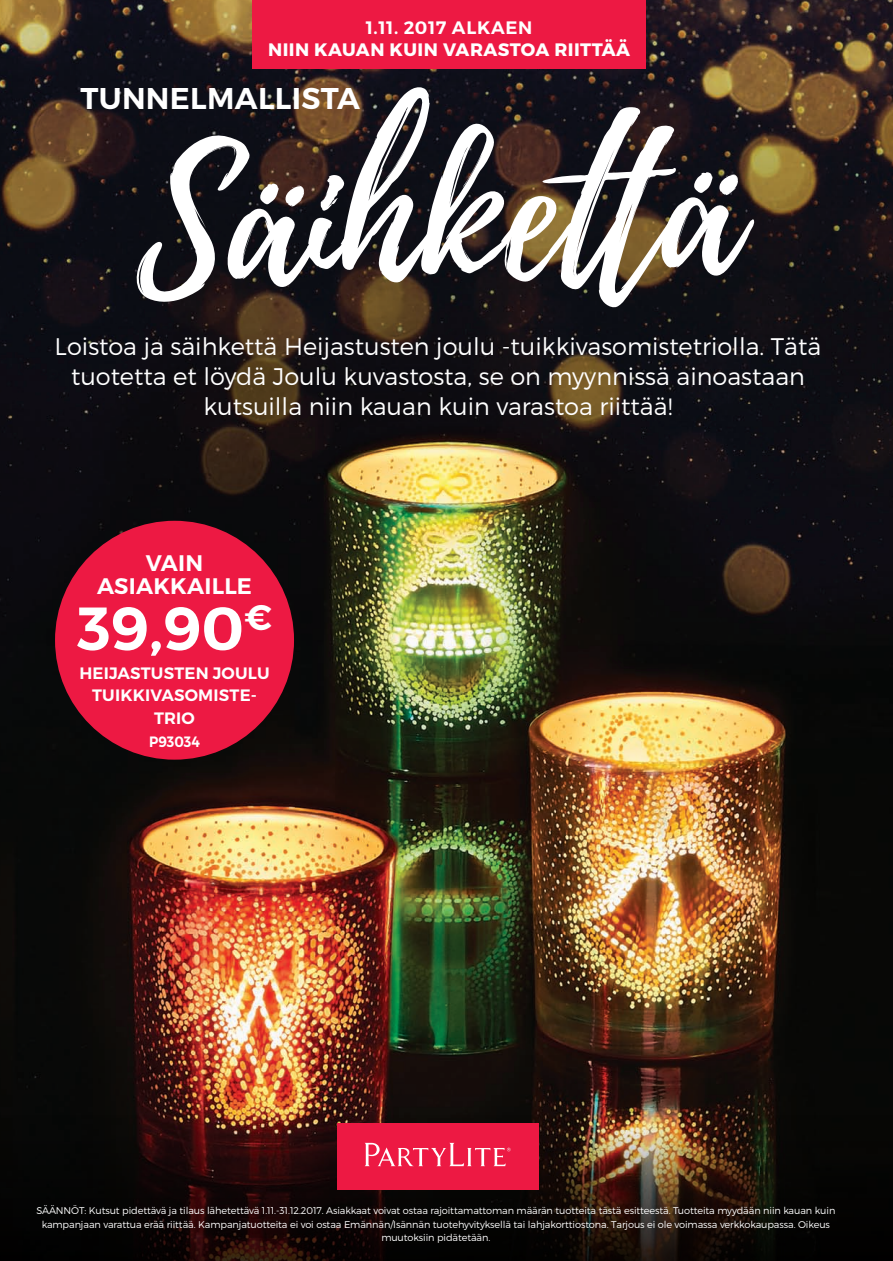
<style>
.page{position:relative;width:893px;height:1261px;background:#fff}
.page>*{position:absolute;margin:0;border:0;box-sizing:border-box;transform-origin:0 0}
.t1{font:183px "Playlist Script";color:#fff}
.t2{font:600 60.9px "Montserrat";color:#fff}
.Box_L__heading_S{font:600 30px "Montserrat";letter-spacing:.01em;color:#fff}
.t3{font:300 24px/30px "Montserrat";color:#fff;text-align:center}
.t4{font:600 22.5px/22.5px "Montserrat";letter-spacing:.01em;color:#fff;text-align:center}
.t5{font:700 18px/21.6px "Montserrat";letter-spacing:.025em;color:#fff;text-align:center}
.t6{font:600 16.5px/22.5px "Montserrat";letter-spacing:.01em;color:#fff;text-align:center}
.t7{font:600 15px "Montserrat";color:#fff;scale:.91 1}
.t8{font:300 9.75px/13.5px "Montserrat";letter-spacing:-.01em;color:#fff;text-align:center}
.s1{font-weight:600}
</style>
<div class="page">
<img style="left:0;top:0;width:892px;height:1115px">
<svg style="left:0;top:1115px;width:892px;height:146px;background:#1e110b"></svg>
<div style="left:337px;top:1122px;width:201px;height:67px;background:#ed1943"></div>
<svg style="left:365px;top:1142px;width:145px;height:24px"></svg>
<div style="left:55px;top:521px;width:239px;height:238px;background:#ed1943;border-radius:50%"></div>
<div style="left:252px;top:0;width:393px;height:69px;background:#ed1943"></div>
<svg style="left:0;top:0;width:5px;height:5px"></svg>
<p class="t5" style="left:268px;top:17px;width:363px"><span class="s1">1.11. 2017 ALKAEN<br></span>NIIN KAUAN KUIN VARASTOA RIITTÄÄ</p>
<p class="t1" style="left:130px;top:97px;width:606px;rotate:-2deg">Säihkett ä</p>
<p class="Box_L__heading_S" style="left:80px;top:80px;width:281px">TUNNELMALLISTA</p>
<p class="t3" style="left:55px;top:331px;width:768px">Loistoa ja säihkettä Heijastusten joulu -tuikkivasomistetriolla. Tätä tuotetta et löydä Joulu kuvastosta, se on myynnissä ainoastaan kutsuilla niin kauan kuin varastoa riittää!</p>
<p class="t4" style="left:97px;top:552px;width:156px">VAIN<br>ASIAKKAILLE</p>
<p class="t2" style="left:77px;top:591px;width:196px">39,90<sup>€</sup></p>
<p class="t6" style="left:79px;top:662px;width:192px">HEIJASTUSTEN JOULU<br>TUIKKIVASOMISTE-<br>TRIO</p>
<p class="t7" style="left:149px;top:732px;width:57px">P93034</p>
<p class="t8" style="left:36px;top:1204px;width:800px">SÄÄNNÖT: Kutsut pidettävä ja tilaus lähetettävä 1.11.-31.12.2017. Asiakkaat voivat ostaa rajoittamattoman määrän tuotteita tästä esitteestä. Tuotteita myydään niin kauan kuin kampanjaan varattua erää riittää. Kampanjatuotteita ei voi ostaa Emännän/Isännän tuotehyvityksellä tai lahjakorttiostona. Tarjous ei ole voimassa verkkokaupassa. Oikeus muutoksiin pidätetään.</p>
</div>
